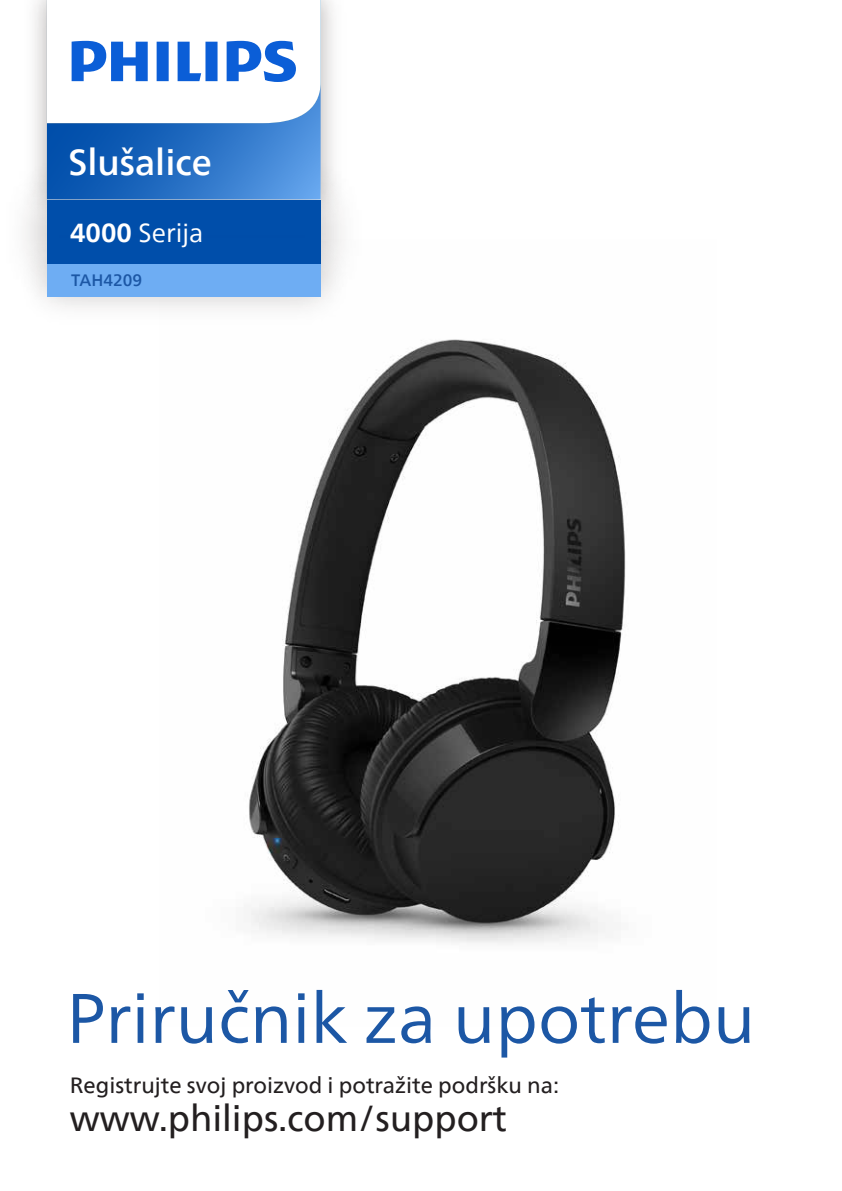
<style>
.page{position:relative;width:842px;height:1191px;background:#fff}
.page>*{position:absolute;margin:0;border:0;box-sizing:border-box;transform-origin:0 0}
.Body_Text__0{font:70px "Neue Frutiger World";color:#1c57a5}
.t_register{font:36px "Neue Frutiger World";color:#231f20}
.正文_0{font:500 36px "Neue Frutiger World";color:#fff}
.正文_0-2{font:26px "Neue Frutiger World";color:#fff}
.t_register-2{font:22px "Neue Frutiger World";color:#231f20}
.正文_0-3{font:500 16.4px "Neue Frutiger World";color:#1c57a5}
.s1{font-weight:700}
</style>
<div class="page">
<img style="left:249px;top:339px;width:377px;height:605px">
<img style="left:34px;top:0;width:299px;height:141px">
<svg style="left:47px;top:0;width:274px;height:141px"></svg>
<img style="left:26px;top:141px;width:315px;height:82px">
<div style="left:47px;top:199px;width:274px;height:65px;background:#004eaa"></div>
<div style="left:47px;top:264px;width:274px;height:32px;background:#6eadf3"></div>
<p class="正文_0" style="left:69px;top:132px;width:145px">Slušalice</p>
<p class="正文_0-2" style="left:70px;top:212px;width:135px"><span class="s1">4000</span> Serija</p>
<p class="正文_0-3" style="left:71px;top:267px;width:72px">TAH4209</p>
<p class="Body_Text__0" style="left:66px;top:963px;width:690px">Priručnik za upotrebu</p>
<p class="t_register-2" style="left:70px;top:1067px;width:491px">Registrujte svoj proizvod i potražite podršku na:</p>
<p class="t_register" style="left:70px;top:1090px;width:438px">www.philips.com/support</p>
</div>
